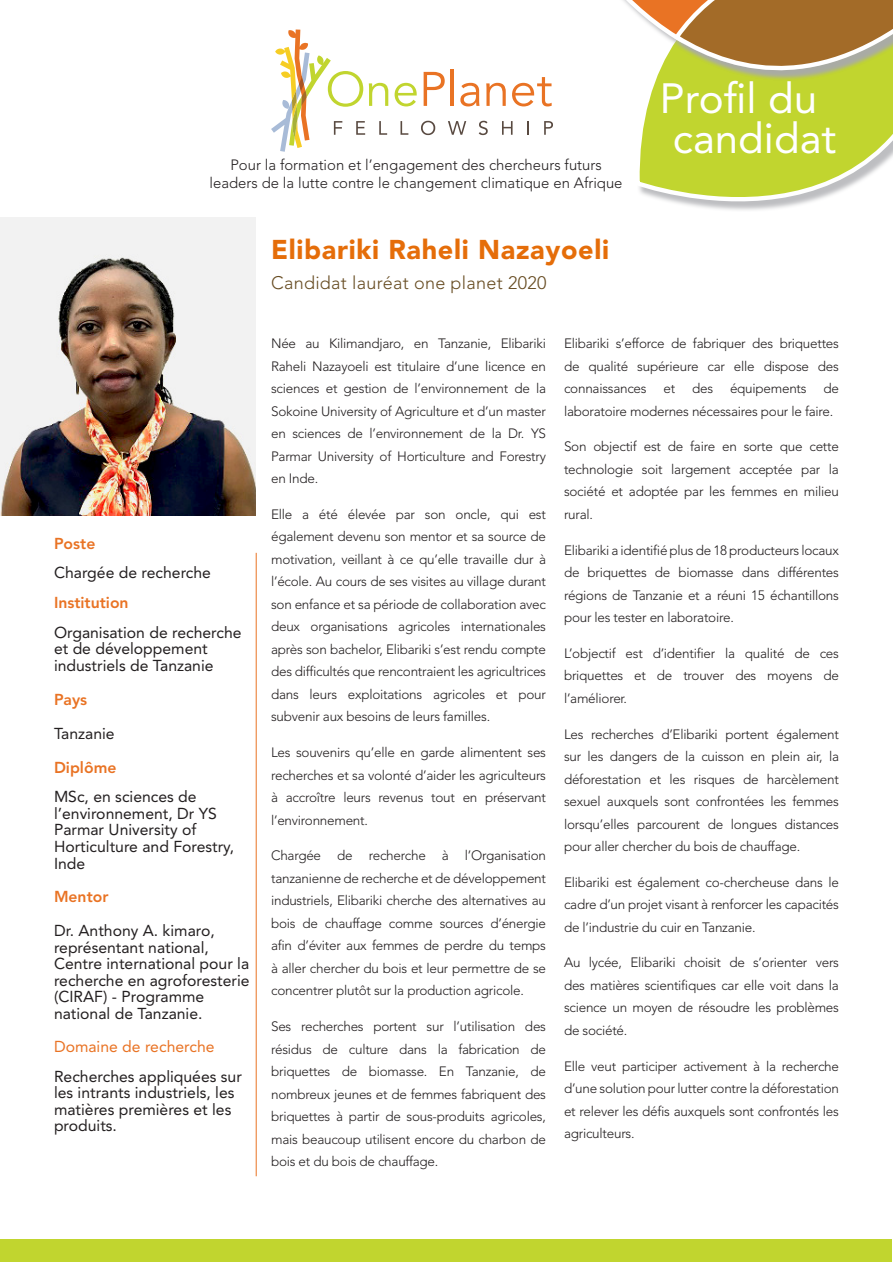
<style>
.page{position:relative;width:893px;height:1263px;background:#fff}
.page>*{position:absolute;margin:0;border:0;box-sizing:border-box;transform-origin:0 0}
.t1{font:42px "Avenir LT Std";color:#fff}
.t2{font:900 27px "Avenir LT Std";letter-spacing:.025em;color:#e56d09}
.t3{font:300 18px "Avenir LT Std";letter-spacing:.015em;color:#664b21}
.Body_Text{font:15.75px/16.5px "Avenir LT Std";color:#231f20}
.Body_Text-2{font:800 15.75px "Avenir LT Std";color:#e97324}
.Body_Text_1{font:15.75px "Avenir LT Std";color:#231f20}
.Body_Text-3{font:15.75px "Avenir LT Std";color:#e97324}
.Body_Text_1-2{font:800 15.75px "Avenir LT Std";color:#e97324}
.t4{font:300 14.85px/17.9px "Avenir LT Std";color:#231f20;text-align:center}
.Body_Text_1-3{font:300 13.5px/22.5px "Avenir LT Std";letter-spacing:-.02em;color:#231f20;text-align:justify}
</style>
<div class="page">
<svg style="left:639px;top:184px;width:216px;height:26px"></svg>
<svg style="left:623px;top:0;width:270px;height:184px"></svg>
<svg style="left:671px;top:0;width:222px;height:92px;background:#b49740"></svg>
<img style="left:0;top:217px;width:255px;height:299px">
<svg style="left:528px;top:121px;width:1px;height:14px"></svg>
<svg style="left:395px;top:83px;width:22px;height:23px"></svg>
<svg style="left:424px;top:72px;width:21px;height:34px"></svg>
<hr style="left:451px;top:70px;width:3px;height:36px;background:#e97324">
<svg style="left:460px;top:83px;width:19px;height:23px"></svg>
<svg style="left:486px;top:83px;width:20px;height:23px"></svg>
<svg style="left:512px;top:77px;width:40px;height:29px"></svg>
<svg style="left:271px;top:30px;width:117px;height:122px"></svg>
<svg style="left:400px;top:121px;width:8px;height:14px"></svg>
<svg style="left:421px;top:121px;width:14px;height:14px"></svg>
<svg style="left:448px;top:121px;width:18px;height:14px"></svg>
<svg style="left:479px;top:121px;width:9px;height:14px"></svg>
<svg style="left:502px;top:121px;width:11px;height:14px"></svg>
<svg style="left:544px;top:121px;width:9px;height:14px"></svg>
<hr style="left:256px;top:553px;width:1px;height:623px;background:#e97324">
<div style="left:1px;top:1239px;width:891px;height:23px;background:#c1d52f"></div>
<p class="t1" style="left:660px;top:74px;width:159px">Profil du</p>
<p class="t4" style="left:210px;top:156px;width:414px">Pour la formation et l’engagement des chercheurs futurs leaders de la lutte contre le changement climatique en Afrique</p>
<p class="t2" style="left:271px;top:233px;width:340px">Elibariki Raheli Nazayoeli</p>
<p class="t3" style="left:271px;top:272px;width:277px">Candidat lauréat one planet 2020</p>
<p class="t1" style="left:673px;top:114px;width:165px">candidat</p>
<p class="Body_Text-2" style="left:54px;top:534px;width:43px">Poste</p>
<p class="Body_Text_1" style="left:54px;top:564px;width:159px">Chargée de recherche</p>
<p class="Body_Text_1-2" style="left:54px;top:593px;width:76px">Institution</p>
<p class="Body_Text" style="left:54px;top:624px;width:189px">Organisation de recherche et de développement industriels de Tanzanie</p>
<p class="Body_Text-2" style="left:54px;top:690px;width:35px">Pays</p>
<p class="Body_Text" style="left:54px;top:725px;width:62px">Tanzanie</p>
<p class="Body_Text-2" style="left:54px;top:758px;width:64px">Diplôme</p>
<p class="Body_Text" style="left:54px;top:789px;width:182px">MSc, en sciences de l’environnement, Dr YS<br>Parmar University of<br>Horticulture and Forestry,<br>Inde</p>
<p class="Body_Text-2" style="left:54px;top:888px;width:56px">Mentor</p>
<p class="Body_Text" style="left:54px;top:922px;width:197px">Dr. Anthony A. kimaro, représentant national,<br>Centre international pour la recherche en agroforesterie (CIRAF) - Programme national de Tanzanie.</p>
<p class="Body_Text-3" style="left:54px;top:1038px;width:162px">Domaine de recherche</p>
<p class="Body_Text" style="left:54px;top:1068px;width:189px">Recherches appliquées sur les intrants industriels, les matières premières et les produits.</p>
<p class="Body_Text_1-3" style="left:271px;top:332px;width:276px">Née au Kilimandjaro, en Tanzanie, Elibariki Raheli Nazayoeli est titulaire d’une licence en sciences et gestion de l’environnement de la Sokoine University of Agriculture et d’un master en sciences de l’environnement de la Dr. YS Parmar University of Horticulture and Forestry en Inde.</p>
<p class="Body_Text_1-3" style="left:271px;top:503px;width:276px">Elle a été élevée par son oncle, qui est également devenu son mentor et sa source de motivation, veillant à ce qu’elle travaille dur à l’école. Au cours de ses visites au village durant son enfance et sa période de collaboration avec deux organisations agricoles internationales après son bachelor, Elibariki s’est rendu compte des difficultés que rencontraient les agricultrices dans leurs exploitations agricoles et pour subvenir aux besoins de leurs familles.</p>
<p class="Body_Text_1-3" style="left:271px;top:741px;width:276px">Les souvenirs qu’elle en garde alimentent ses recherches et sa volonté d’aider les agriculteurs à accroître leurs revenus tout en préservant l’environnement.</p>
<p class="Body_Text_1-3" style="left:271px;top:844px;width:276px">Chargée de recherche à l’Organisation tanzanienne de recherche et de développement industriels, Elibariki cherche des alternatives au bois de chauffage comme sources d’énergie afin d’éviter aux femmes de perdre du temps à aller chercher du bois et leur permettre de se concentrer plutôt sur la production agricole.</p>
<p class="Body_Text_1-3" style="left:271px;top:1015px;width:276px">Ses recherches portent sur l’utilisation des résidus de culture dans la fabrication de briquettes de biomasse. En Tanzanie, de nombreux jeunes et de femmes fabriquent des briquettes à partir de sous-produits agricoles, mais beaucoup utilisent encore du charbon de bois et du bois de chauffage.</p>
<p class="Body_Text_1-3" style="left:564px;top:332px;width:276px">Elibariki s’efforce de fabriquer des briquettes de qualité supérieure car elle dispose des connaissances et des équipements de laboratoire modernes nécessaires pour le faire.</p>
<p class="Body_Text_1-3" style="left:564px;top:435px;width:276px">Son objectif est de faire en sorte que cette technologie soit largement acceptée par la société et adoptée par les femmes en milieu rural.</p>
<p class="Body_Text_1-3" style="left:564px;top:539px;width:276px">Elibariki a identifié plus de 18 producteurs locaux de briquettes de biomasse dans différentes régions de Tanzanie et a réuni 15 échantillons pour les tester en laboratoire.</p>
<p class="Body_Text_1-3" style="left:564px;top:642px;width:276px">L’objectif est d’identifier la qualité de ces briquettes et de trouver des moyens de l’améliorer.</p>
<p class="Body_Text_1-3" style="left:564px;top:723px;width:276px">Les recherches d’Elibariki portent également sur les dangers de la cuisson en plein air, la déforestation et les risques de harcèlement sexuel auxquels sont confrontées les femmes lorsqu’elles parcourent de longues distances pour aller chercher du bois de chauffage.</p>
<p class="Body_Text_1-3" style="left:564px;top:871px;width:276px">Elibariki est également co-chercheuse dans le cadre d’un projet visant à renforcer les capacités de l’industrie du cuir en Tanzanie.</p>
<p class="Body_Text_1-3" style="left:564px;top:952px;width:276px">Au lycée, Elibariki choisit de s’orienter vers des matières scientifiques car elle voit dans la science un moyen de résoudre les problèmes de société.</p>
<p class="Body_Text_1-3" style="left:564px;top:1055px;width:276px">Elle veut participer activement à la recherche d’une solution pour lutter contre la déforestation et relever les défis auxquels sont confrontés les agriculteurs.</p>
</div>
